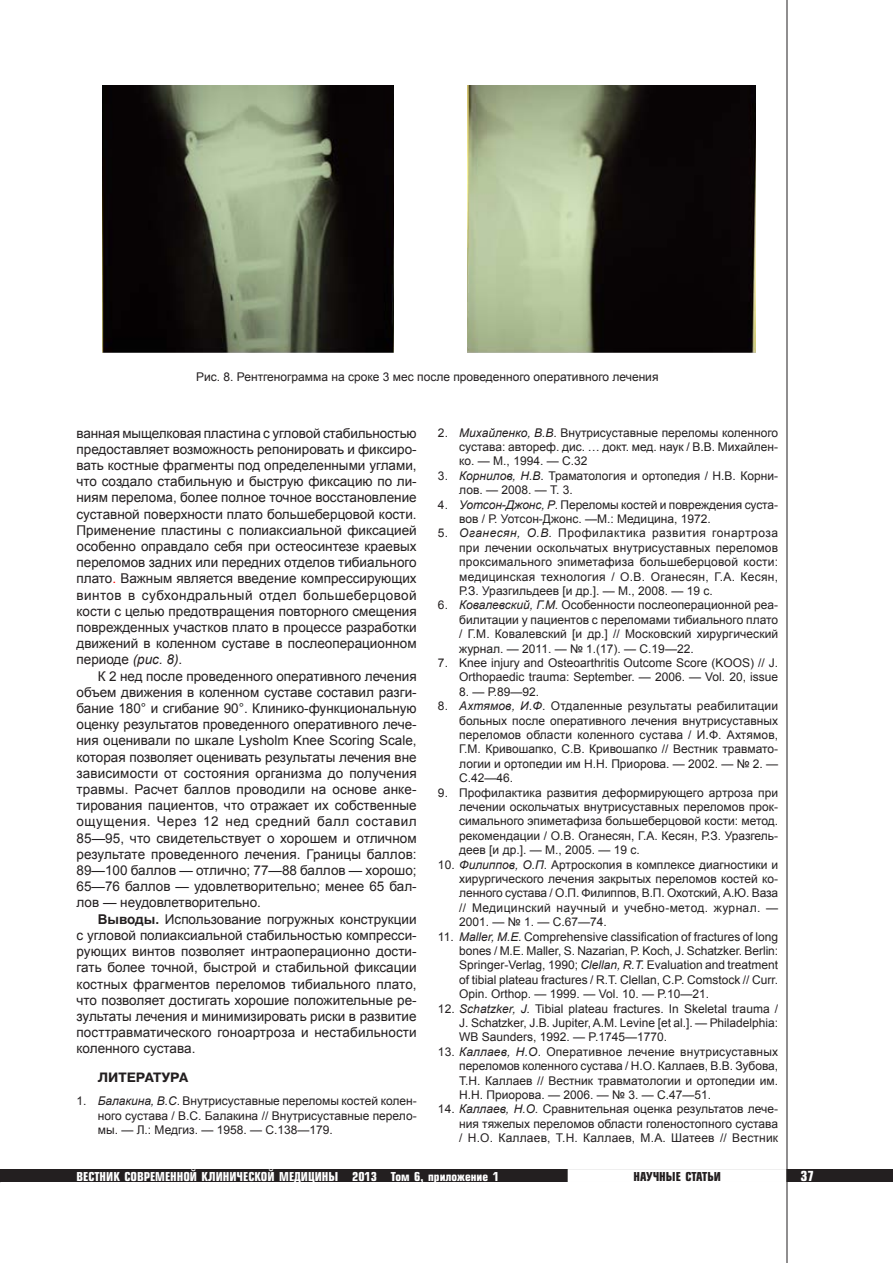
<style>
.page{position:relative;width:893px;height:1263px;background:#fff}
.page>*{position:absolute;margin:0;border:0;box-sizing:border-box;transform-origin:0 0}
.Основной_текст{font:13.5px/16.2px "Arial";color:#231f20;text-align:justify}
.Подзаголовок-литерат{font:700 13.5px "Pragmatica C";color:#231f20}
.t1{font:700 13.5px "Europe Cond";color:#fff}
.Литература{font:12px/14.4px "Arial";color:#231f20;text-align:justify}
.Рисунок-подпись{font:12px "Arial";color:#231f20}
.t2{font:700 12px "Europe Cond";color:#fff}
.t3{font:700 12px "Europe Cond";letter-spacing:-.02em;color:#231f20}
.s1{color:#f00}
.s2{font-style:italic}
.s3{font-weight:700}
</style>
<div class="page">
<div style="left:0;top:1169px;width:893px;height:13px;background:#231f20"></div>
<div style="left:568px;top:1169px;width:218px;height:13px;background:#fff;border:2px solid #fff"></div>
<hr style="left:787px;top:0;width:1px;height:1263px;background:#231f20">
<img style="left:102px;top:85px;width:291px;height:268px">
<img style="left:468px;top:85px;width:287px;height:268px">
<p class="Рисунок-подпись" style="left:196px;top:369px;width:464px">Рис. 8. Рентгенограмма на сроке 3 мес после проведенного оперативного лечения</p>
<p class="Основной_текст" style="left:77px;top:425px;width:342px">ванная мыщелковая пластина с угловой стабильностью предоставляет возможность репонировать и фиксиро&shy;вать костные фрагменты под определенными углами, что создало стабильную и быструю фиксацию по ли&shy;ниям перелома, более полное точное восстановление суставной поверхности плато большеберцовой кости.<br>Применение пластины с полиаксиальной фиксацией особенно оправдало себя при остеосинтезе краевых переломов задних или передних отделов тибиального плато<span class="s1">.</span> Важным является введение компрессирующих винтов в субхондральный отдел большеберцовой кости с целью предотвращения повторного смещения поврежденных участков плато в процессе разработки движений в коленном суставе в послеоперационном периоде <span class="s2">(рис. 8)</span>.</p>
<p class="Основной_текст" style="left:77px;top:668px;width:342px;text-indent:21px">К 2 нед после проведенного оперативного лечения объем движения в коленном суставе составил разги&shy;бание 180° и сгибание 90°. Клинико-функциональную оценку результатов проведенного оперативного лече&shy;ния оценивали по шкале Lysholm Knee Scoring Scale, которая позволяет оценивать результаты лечения вне зависимости от состояния организма до получения травмы. Расчет баллов проводили на основе анке&shy;тирования пациентов, что отражает их собственные ощущения. Через 12 нед средний балл составил 85—95, что свидетельствует о хорошем и отличном результате проведенного лечения. Границы баллов:<br>89—100 баллов — отлично; 77—88 баллов — хорошо; 65—76 баллов — удовлетворительно; менее 65 бал&shy;лов — неудовлетворительно.</p>
<p class="Основной_текст" style="left:77px;top:911px;width:342px;text-indent:21px"><span class="s3">Выводы.</span> Использование погружных конструкции с угловой полиаксиальной стабильностью компресси&shy;рующих винтов позволяет интраоперационно дости&shy;гать более точной, быстрой и стабильной фиксации костных фрагментов переломов тибиального плато, что позволяет достигать хорошие положительные ре&shy;зультаты лечения и минимизировать риски в развитие посттравматического гоноартроза и нестабильности коленного сустава.</p>
<p class="Подзаголовок-литерат" style="left:98px;top:1070px;width:82px">Литература</p>
<p class="Литература" style="left:98px;top:1094px;width:320px;text-indent:-21px">1. <span class="s2">Балакина, В.С</span>. Внутрисуставные переломы костей колен&shy;ного сустава / В.С. Балакина // Внутрисуставные перело&shy;мы. — Л.: Медгиз. — 1958. — С.138—179.</p>
<p class="Литература" style="left:459px;top:425px;width:320px;text-indent:-21px">2. <span class="s2">Михайленко, В.В.</span> Внутрисуставные переломы коленного сустава: автореф. дис. … докт. мед. наук / В.В. Михайлен&shy;ко. — М., 1994. — С.32</p>
<p class="Литература" style="left:459px;top:468px;width:320px;text-indent:-21px">3. <span class="s2">Корнилов, Н.В</span>. Траматология и ортопедия / Н.В. Корни&shy;лов. — 2008. — Т. 3.</p>
<p class="Литература" style="left:459px;top:497px;width:320px;text-indent:-21px">4. <span class="s2">Уотсон-Джонс, Р</span>. Переломы костей и повреждения суста&shy;вов / Р. Уотсон-Джонс. —М.: Медицина, 1972.</p>
<p class="Литература" style="left:459px;top:526px;width:320px;text-indent:-21px">5. <span class="s2">Оганесян, О.В.</span> Профилактика развития гонартроза при лечении оскольчатых внутрисуставных переломов проксимального эпиметафиза большеберцовой кости: медицинская технология / О.В. Оганесян, Г.А. Кесян, Р.З. Уразгильдеев [и др.]. — М., 2008. — 19 с.</p>
<p class="Литература" style="left:459px;top:598px;width:320px;text-indent:-21px">6. <span class="s2">Ковалевский, Г.М.</span> Особенности послеоперационной реа&shy;билитации у пациентов с переломами тибиального плато / Г.М. Ковалевский [и др.] // Московский хирургический журнал. — 2011. — № 1.(17). — С.19—22.</p>
<p class="Литература" style="left:438px;top:656px;width:342px;text-align:right">7. Knee injury and Osteoarthritis Outcomе Score (KOOS) // J.<br>Orthopaedic trauma: September. — 2006. — Vol. 20, issue</p>
<p class="Литература" style="left:459px;top:684px;width:81px">8. — Р.89—92.</p>
<p class="Литература" style="left:459px;top:699px;width:320px;text-indent:-21px">8. <span class="s2">Ахтямов, И.Ф</span>. Отдаленные результаты реабилитации больных после оперативного лечения внутрисуставных переломов области коленного сустава / И.Ф. Ахтямов, Г.М. Кривошапко, С.В. Кривошапко // Вестник травмато&shy;логии и ортопедии им Н.Н. Приорова. — 2002. — № 2. — С.42—46.</p>
<p class="Литература" style="left:459px;top:785px;width:320px;text-indent:-21px">9. Профилактика развития деформирующего артроза при лечении оскольчатых внутрисуставных переломов прок&shy;симального эпиметафиза большеберцовой кости: метод. рекомендации / О.В. Оганесян, Г.А. Кесян, Р.З. Уразгель&shy;деев [и др.]. — М., 2005. — 19 с.</p>
<p class="Литература" style="left:459px;top:857px;width:320px;text-indent:-21px">10. <span class="s2">Филиппов, О.П</span>. Артроскопия в комплексе диагностики и хирургического лечения закрытых переломов костей ко&shy;ленного сустава / О.П. Филиппов, В.П. Охотский, А.Ю. Ваза // Медицинский научный и учебно-метод. журнал. — 2001. — № 1. — С.67—74.</p>
<p class="Литература" style="left:459px;top:929px;width:320px;text-indent:-21px">11. <span class="s2">Mаller, M.E.</span> Comprehensive classification of fractures of long bones / M.E. Mаller, S. Nazarian, P. Koch, J. Schatzker. Berlin:<br>Springer-Verlag, 1990; <span class="s2">Clellan, R.T.</span> Evaluation and treatment of tibial plateau fractures / R.T. Clellan, C.P. Comstock // Curr.<br>Opin. Orthop. — 1999. — Vol. 10. — P.10—21.</p>
<p class="Литература" style="left:459px;top:1001px;width:320px;text-indent:-21px">12. <span class="s2">Schatzker, J.</span> Tibial plateau fractures. In Skeletal trauma / J. Schatzker, J.B. Jupiter, A.M. Levine [et al.]. — Philadelphia:<br>WB Saunders, 1992. — P.1745—1770.</p>
<p class="Литература" style="left:459px;top:1044px;width:320px;text-indent:-21px">13. <span class="s2">Каллаев, Н.О</span>. Оперативное лечение внутрисуставных переломов коленного сустава / Н.О. Каллаев, В.В. Зубова, Т.Н. Каллаев // Вестник травматологии и ортопедии им.<br>H.H. Приорова. — 2006. — № 3. — С.47—51.</p>
<p class="Литература" style="left:459px;top:1102px;width:320px;text-indent:-21px">14. <span class="s2">Каллаев, Н.О.</span> Сравнительная оценка результатов лече&shy;ния тяжелых переломов области голеностопного сустава / Н.О. Каллаев, Т.Н. Каллаев, М.А. Шатеев // Вестник</p>
<p class="t2" style="left:77px;top:1168px;width:424px">ВЕСТНИК СОВРЕМЕННОЙ КЛИНИЧЕСКОЙ МЕДИЦИНЫ 2013 Том 6, приложение 1</p>
<p class="t3" style="left:633px;top:1168px;width:28px">научные</p>
<p class="t3" style="left:685px;top:1168px;width:36px">статьи</p>
<p class="t1" style="left:801px;top:1167px;width:15px">37</p>
</div>
